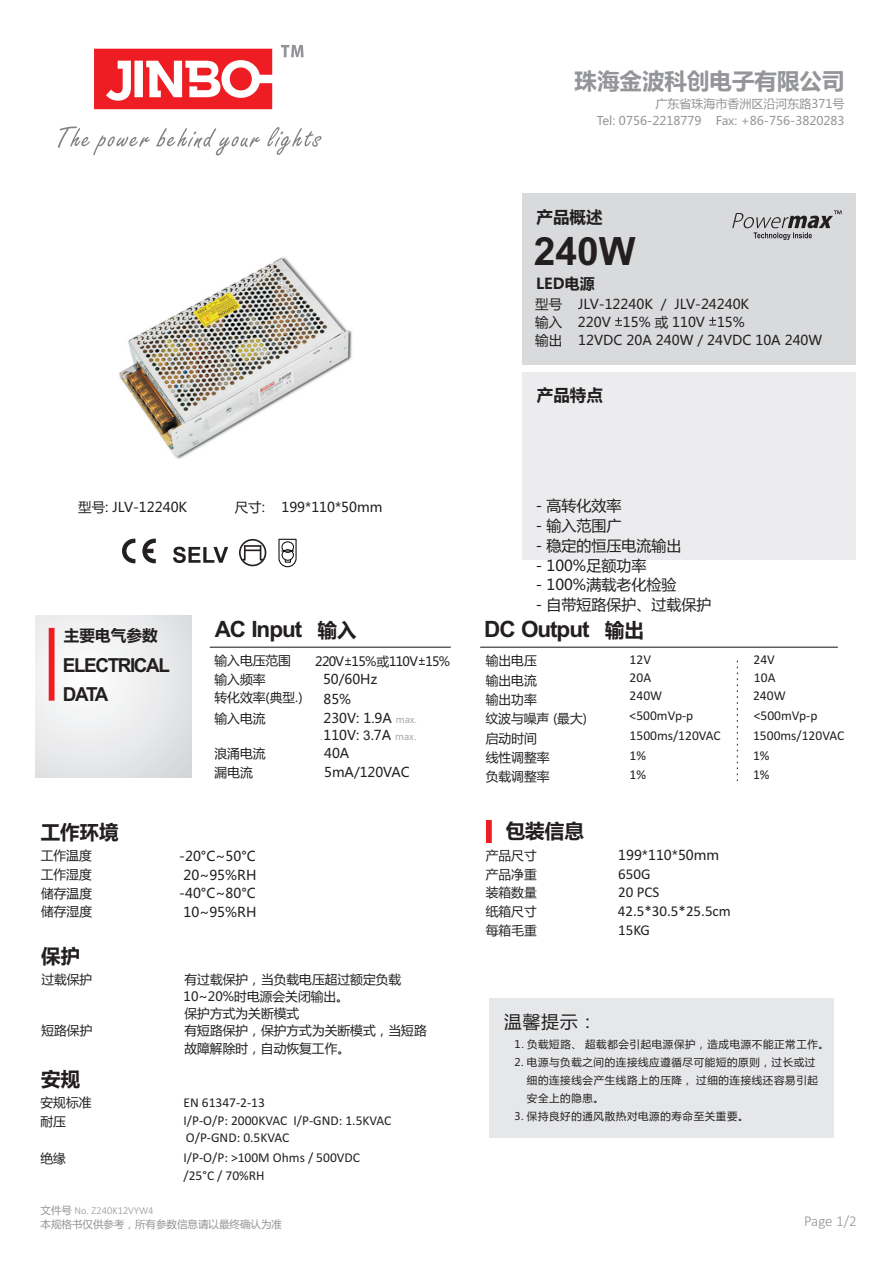
<style>
.page{position:relative;width:893px;height:1263px;background:#fff}
.page>*{position:absolute;margin:0;border:0;box-sizing:border-box;transform-origin:0 0}
.t1{font:700 39px "Arial";color:#231f20}
.t2{font:700 22.5px "Arial";letter-spacing:-.045em;color:#231f20}
.t3{font:700 22.5px "Microsoft Ya Hei";color:#939598}
.t4{font:700 19.65px "Microsoft Ya Hei";color:#231f20}
.t5{font:700 19.5px "Microsoft Ya Hei";color:#231f20}
.t6{font:700 19.35px/28.7px "Arial";letter-spacing:-.075em;color:#231f20}
.t7{font:17.55px "Microsoft Ya Hei";color:#231f20}
.t8{font:700 16.5px "Microsoft Ya Hei";color:#231f20}
.t9{font:700 15.6px "Microsoft Ya Hei";color:#231f20}
.t10{font:15px "Microsoft Ya Hei";color:#231f20}
.t11{font:15px "Calibri";color:#231f20}
.t12{font:300 15px "Calibri";color:#939598}
.t13{font:700 15px "Microsoft Ya Hei";color:#231f20}
.t14{font:13.5px/18.3px "Calibri";color:#231f20}
.t15{font:13.5px/17.9px "Microsoft Ya Hei";color:#231f20}
.t16{font:13.35px "Microsoft Ya Hei";color:#231f20}
.t17{font:12.75px/19.2px "Microsoft Ya Hei";color:#231f20}
.t18{font:12.75px "Microsoft Ya Hei";letter-spacing:-.06em;color:#231f20}
.t19{font:12px/17.1px "Microsoft Ya Hei";color:#939598;text-align:right}
.t20{font:10.5px/17.9px "Microsoft Ya Hei";letter-spacing:.06em;color:#231f20}
.t21{font:10.5px "Microsoft Ya Hei";color:#939598}
.t22{font:300 10.5px "Calibri";color:#939598}
.t23{font:9.45px "Microsoft Ya Hei";color:#a8a9ad}
.s1{font-family:"Microsoft Ya Hei";font-size:19.5px}
.s2{font-size:13.5px}
.s3{font-size:9.45px;color:#a8a9ad}
.s4{font-family:"Arial"}
.s5{font-family:"Microsoft Ya Hei";font-weight:400}
</style>
<div class="page">
<div style="left:523px;top:193px;width:333px;height:171px;background:#d9dadc"></div>
<svg style="left:36px;top:615px;width:156px;height:162px"></svg>
<div style="left:486px;top:820px;width:6px;height:23px;background:#ee1d23"></div>
<div style="left:49px;top:628px;width:6px;height:73px;background:#ee1d23"></div>
<hr style="left:210px;top:647px;width:241px;height:1px;background:#231f20">
<hr style="left:480px;top:647px;width:358px;height:1px;background:#231f20">
<svg style="left:94px;top:49px;width:178px;height:60px"></svg>
<svg style="left:281px;top:45px;width:23px;height:12px"></svg>
<svg style="left:58px;top:127px;width:202px;height:29px"></svg>
<svg style="left:267px;top:127px;width:54px;height:28px"></svg>
<svg style="left:732px;top:210px;width:109px;height:30px"></svg>
<svg style="left:737px;top:661px;width:1px;height:121px"></svg>
<div style="left:489px;top:997px;width:344px;height:140px;background:#e6e7e9"></div>
<div style="left:523px;top:372px;width:333px;height:187px;background:#ececee"></div>
<svg style="left:239px;top:539px;width:27px;height:27px"></svg>
<svg style="left:122px;top:539px;width:33px;height:24px"></svg>
<svg style="left:173px;top:547px;width:55px;height:16px"></svg>
<svg style="left:278px;top:539px;width:19px;height:29px"></svg>
<img style="left:119px;top:257px;width:233px;height:202px">
<svg style="left:345px;top:658px;width:7px;height:8px"></svg>
<svg style="left:418px;top:658px;width:7px;height:7px"></svg>
<svg style="left:615px;top:317px;width:7px;height:9px"></svg>
<svg style="left:709px;top:317px;width:8px;height:9px"></svg>
<h2 class="t3" style="left:575px;top:71px;width:271px">珠海金波科创电子有限公司</h2>
<p class="t19" style="left:597px;top:96px;width:249px">广东省珠海市香洲区沿河东路371号<br>Tel: 0756-2218779 Fax: +86-756-3820283</p>
<p class="t8" style="left:537px;top:210px;width:67px">产品概述</p>
<h1 class="t1" style="left:534px;top:236px;width:103px">240W</h1>
<p class="t15" style="left:535px;top:296px;width:288px">型号 JLV-12240K / JLV-24240K<br>输入<br>输出 12VDC 20A 240W / 24VDC 10A 240W</p>
<p class="t13" style="left:536px;top:276px;width:60px">LED电源</p>
<p class="t15" style="left:578px;top:314px;width:168px">220V 15% 或 110V 15%</p>
<p class="t8" style="left:537px;top:387px;width:67px">产品特点</p>
<p class="t15" style="left:78px;top:499px;width:110px">型号: JLV-12240K</p>
<p class="t15" style="left:235px;top:499px;width:149px">尺寸: 199*110*50mm</p>
<p class="t10" style="left:536px;top:499px;width:87px">- 高转化效率</p>
<p class="t10" style="left:536px;top:519px;width:87px">- 输入范围广</p>
<p class="t10" style="left:536px;top:539px;width:147px">- 稳定的恒压电流输出</p>
<p class="t10" style="left:536px;top:558px;width:112px">- 100%足额功率</p>
<p class="t10" style="left:536px;top:578px;width:142px">- 100%满载老化检验</p>
<p class="t10" style="left:536px;top:598px;width:177px">- 自带短路保护、过载保护</p>
<p class="t9" style="left:64px;top:628px;width:95px">主要电气参数</p>
<h2 class="t2" style="left:215px;top:621px;width:143px">AC Input <span class="s1">输入</span></h2>
<h3 class="t5" style="left:605px;top:621px;width:40px">输出</h3>
<h3 class="t6" style="left:63px;top:653px;width:108px">ELECTRICAL<br>DATA</h3>
<h2 class="t2" style="left:484px;top:621px;width:107px">DC Output</h2>
<p class="t17" style="left:485px;top:652px;width:103px">输出电压<br>输出电流<br>输出功率<br>纹波与噪声 (最大)启动时间<br>线性调整率<br>负载调整率</p>
<p class="t14" style="left:630px;top:651px;width:34px">12V<br>20A<br>240W</p>
<p class="t17" style="left:214px;top:653px;width:78px;line-height:18.3px">输入电压范围输入频率</p>
<p class="t18" style="left:315px;top:656px;width:137px">220V 15%或110V 15%</p>
<p class="t16" style="left:323px;top:673px;width:56px">50/60Hz</p>
<p class="t17" style="left:215px;top:689px;width:90px">转化效率(典型.)</p>
<p class="t16" style="left:324px;top:693px;width:29px">85%</p>
<p class="t17" style="left:214px;top:709px;width:52px">输入电流</p>
<p class="t16" style="left:324px;top:712px;width:95px">230V: <span class="s2">1.9</span>A <span class="s3">max.</span></p>
<p class="t17" style="left:215px;top:745px;width:52px">浪涌电流</p>
<p class="t16" style="left:324px;top:748px;width:27px">40A</p>
<p class="t17" style="left:215px;top:764px;width:40px">漏电流</p>
<p class="t16" style="left:324px;top:766px;width:87px">5mA/120VAC</p>
<p class="t14" style="left:630px;top:706px;width:93px;line-height:20.2px">&lt;500mVp-p<br>1500ms/120VAC<br>1%</p>
<p class="t14" style="left:630px;top:766px;width:18px">1%</p>
<p class="t23" style="left:323px;top:716px;width:4px">.</p>
<p class="t16" style="left:321px;top:729px;width:97px"><span class="s3">.</span>110V: <span class="s4">3</span><span class="s2">.7</span>A <span class="s3">max.</span></p>
<h3 class="t5" style="left:41px;top:823px;width:80px">工作环境</h3>
<p class="t17" style="left:41px;top:847px;width:52px">工作温度</p>
<p class="t15" style="left:179px;top:848px;width:78px">-20°C~50°C</p>
<p class="t17" style="left:41px;top:866px;width:52px">工作湿度</p>
<p class="t15" style="left:183px;top:867px;width:74px">20~95%RH</p>
<p class="t17" style="left:41px;top:884px;width:52px">储存温度</p>
<p class="t15" style="left:179px;top:885px;width:78px">-40°C~80°C</p>
<p class="t17" style="left:41px;top:903px;width:52px">储存湿度</p>
<p class="t15" style="left:183px;top:904px;width:74px">10~95%RH</p>
<h3 class="t4" style="left:506px;top:822px;width:80px">包装信息</h3>
<p class="t17" style="left:486px;top:847px;width:52px">产品尺寸</p>
<p class="t15" style="left:618px;top:847px;width:102px">199*110*50mm</p>
<p class="t17" style="left:486px;top:866px;width:52px">产品净重</p>
<p class="t11" style="left:618px;top:867px;width:34px">650G</p>
<p class="t17" style="left:486px;top:884px;width:52px">装箱数量</p>
<p class="t11" style="left:618px;top:886px;width:43px">20 PCS</p>
<p class="t17" style="left:486px;top:903px;width:52px">纸箱尺寸</p>
<p class="t11" style="left:618px;top:905px;width:115px">42.5*30.5*25.5cm</p>
<p class="t17" style="left:486px;top:921px;width:52px">每箱毛重</p>
<p class="t11" style="left:618px;top:923px;width:33px">15KG</p>
<p class="t14" style="left:753px;top:651px;width:34px">24V<br>10A<br>240W</p>
<p class="t14" style="left:753px;top:706px;width:93px;line-height:20.2px">&lt;500mVp-p<br>1500ms/120VAC<br>1%</p>
<p class="t14" style="left:753px;top:766px;width:18px">1%</p>
<h3 class="t5" style="left:41px;top:947px;width:40px">保护</h3>
<p class="t17" style="left:41px;top:971px;width:52px">过载保护</p>
<p class="t17" style="left:184px;top:971px;width:219px;line-height:17.2px">有过载保护，当负载电压超过额定负载<br>10~20%时电源会关闭输出。<br>保护方式为关断模式</p>
<p class="t17" style="left:41px;top:1022px;width:52px">短路保护</p>
<p class="t17" style="left:184px;top:1023px;width:244px;line-height:17.2px">有短路保护，保护方式为关断模式，当短路故障解除时，自动恢复工作。</p>
<h3 class="t5" style="left:41px;top:1070px;width:40px">安规</h3>
<p class="t17" style="left:41px;top:1093px;width:52px">安规标准</p>
<p class="t14" style="left:184px;top:1094px;width:83px">EN 61347-2-13</p>
<p class="t17" style="left:41px;top:1113px;width:27px">耐压</p>
<p class="t14" style="left:184px;top:1114px;width:209px;line-height:16.5px">I/P-O/P: 2000KVAC I/P-GND: 1.5KVAC<br>O/P-GND: 0.5KVAC</p>
<p class="t17" style="left:41px;top:1149px;width:27px">绝缘</p>
<p class="t14" style="left:184px;top:1150px;width:178px;line-height:17.9px">I/P-O/P: &gt;100M Ohms / 500VDC /25°C / 70%RH</p>
<h3 class="t7" style="left:504px;top:1014px;width:94px">温馨提示：</h3>
<p class="t20" style="left:515px;top:1036px;width:316px">1. 负载短路、 超载都会引起电源保护，造成电源不能正常工作。</p>
<p class="t20" style="left:527px;top:1054px;width:292px;text-indent:-12px">2. 电源与负载之间的连接线应遵循尽可能短的原则，过长或过细的连接线会产生线路上的压降， 过细的连接线还容易引起安全上的隐患。</p>
<p class="t20" style="left:514px;top:1108px;width:236px">3. 保持良好的通风散热对电源的寿命至关重要。</p>
<p class="t22" style="left:41px;top:1206px;width:115px"><span class="s5">文件号</span> No. Z240K12VYW4</p>
<p class="t21" style="left:41px;top:1219px;width:243px">本规格书仅供参考，所有参数信息请以最终确认为准</p>
<p class="t12" style="left:804px;top:1215px;width:54px">Page 1/2</p>
</div>
